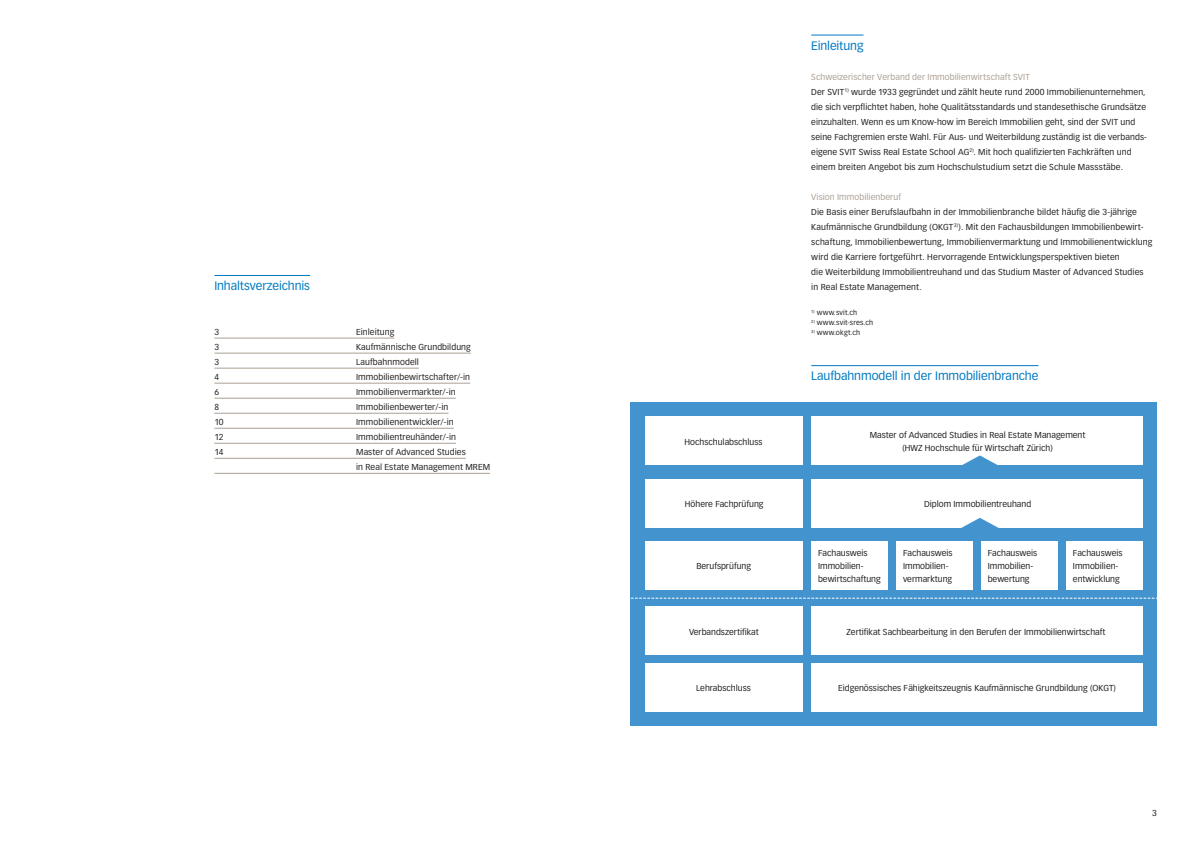
<style>
.page{position:relative;width:1191px;height:842px;background:#fff}
.page>*{position:absolute;margin:0;border:0;box-sizing:border-box;transform-origin:0 0}
.t1{font:12px "Vectora LH";letter-spacing:-.01em;color:#0079c2}
.t2{font:8.5px/15px "Vectora LH";letter-spacing:.005em;color:#231f20}
.t3{font:8.5px "Vectora LH";letter-spacing:.01em;color:#aba095}
.t4{font:7px "Vectora LH";letter-spacing:.02em;color:#231f20}
.t5{font:7px "Vectora LH";letter-spacing:.045em;color:#231f20}
.s1{color:#aba095}
</style>
<div class="page">
<hr style="left:214px;top:275px;width:96px;height:1px;background:#0079c2">
<hr style="left:214px;top:338px;width:180px;height:1px;background:#aba095">
<hr style="left:214px;top:353px;width:257px;height:1px;background:#aba095">
<hr style="left:214px;top:368px;width:205px;height:1px;background:#aba095">
<hr style="left:214px;top:383px;width:256px;height:1px;background:#aba095">
<hr style="left:214px;top:398px;width:242px;height:1px;background:#aba095">
<hr style="left:214px;top:413px;width:234px;height:1px;background:#aba095">
<hr style="left:214px;top:428px;width:240px;height:1px;background:#aba095">
<hr style="left:214px;top:443px;width:242px;height:1px;background:#aba095">
<hr style="left:214px;top:458px;width:252px;height:1px;background:#aba095">
<hr style="left:214px;top:473px;width:276px;height:1px;background:#aba095">
<hr style="left:811px;top:365px;width:227px;height:1px;background:#0079c2">
<hr style="left:811px;top:35px;width:52px;height:1px;background:#0079c2">
<div style="left:631px;top:403px;width:526px;height:323px;background:#4393cf"></div>
<div style="left:645px;top:417px;width:157px;height:48px;background:#fff"></div>
<div style="left:811px;top:417px;width:331px;height:48px;background:#fff"></div>
<div style="left:645px;top:479px;width:157px;height:48px;background:#fff"></div>
<div style="left:645px;top:541px;width:157px;height:49px;background:#fff"></div>
<div style="left:645px;top:607px;width:157px;height:48px;background:#fff"></div>
<svg style="left:962px;top:455px;width:36px;height:10px"></svg>
<div style="left:811px;top:479px;width:331px;height:48px;background:#fff"></div>
<div style="left:811px;top:541px;width:76px;height:49px;background:#fff"></div>
<div style="left:896px;top:541px;width:76px;height:49px;background:#fff"></div>
<div style="left:981px;top:541px;width:76px;height:49px;background:#fff"></div>
<div style="left:1066px;top:541px;width:76px;height:49px;background:#fff"></div>
<div style="left:811px;top:607px;width:331px;height:48px;background:#fff"></div>
<div style="left:645px;top:663px;width:157px;height:48px;background:#fff"></div>
<div style="left:811px;top:663px;width:331px;height:48px;background:#fff"></div>
<svg style="left:954px;top:518px;width:51px;height:10px"></svg>
<svg style="left:631px;top:598px;width:526px;height:1px"></svg>
<h1 class="t1" style="left:214px;top:279px;width:97px">Inhaltsverzeichnis</h1>
<p class="t2" style="left:214px;top:325px;width:6px">3</p>
<p class="t2" style="left:356px;top:325px;width:40px">Einleitung</p>
<p class="t2" style="left:214px;top:340px;width:6px">3</p>
<p class="t2" style="left:356px;top:340px;width:116px">Kaufmännische Grundbildung</p>
<p class="t2" style="left:214px;top:355px;width:6px">3</p>
<p class="t2" style="left:356px;top:355px;width:64px">Laufbahnmodell</p>
<p class="t2" style="left:214px;top:370px;width:6px">4</p>
<p class="t2" style="left:356px;top:370px;width:116px">Immobilienbewirtschafter/-in</p>
<p class="t2" style="left:214px;top:385px;width:6px">6</p>
<p class="t2" style="left:356px;top:385px;width:101px">Immobilienvermarkter/-in</p>
<p class="t2" style="left:214px;top:400px;width:6px">8</p>
<p class="t2" style="left:356px;top:400px;width:94px">Immobilienbewerter/-in</p>
<p class="t2" style="left:214px;top:415px;width:11px">10</p>
<p class="t2" style="left:356px;top:415px;width:99px">Immobilienentwickler/-in</p>
<p class="t2" style="left:214px;top:430px;width:11px">12</p>
<p class="t2" style="left:356px;top:430px;width:101px">Immobilientreuhänder/-in</p>
<p class="t2" style="left:214px;top:445px;width:11px">14</p>
<p class="t2" style="left:356px;top:445px;width:135px">Master of Advanced Studies<br>in Real Estate Management MREM</p>
<h1 class="t1" style="left:811px;top:38px;width:54px">Einleitung</h1>
<p class="t2" style="left:811px;top:69px;width:336px"><span class="s1">Schweizerischer Verband der Immobilienwirtschaft SVIT<br></span>Der SVIT<sup>1)</sup> wurde 1933 gegründet und zählt heute rund 2000 Immobilienunternehmen, die sich verpflichtet haben, hohe Qualitätsstandards und standesethische Grundsätze einzuhalten. Wenn es um Know-how im Bereich Immobilien geht, sind der SVIT und seine Fachgremien erste Wahl. Für Aus- und Weiterbildung zuständig ist die verbands&shy;eigene SVIT Swiss Real Estate School AG<sup>2)</sup>. Mit hoch qualifizierten Fachkräften und einem breiten Angebot bis zum Hochschulstudium setzt die Schule Massstäbe.</p>
<p class="t3" style="left:811px;top:192px;width:91px">Vision Immobilienberuf</p>
<p class="t2" style="left:811px;top:204px;width:342px">Die Basis einer Berufslaufbahn in der Immobilienbranche bildet häufig die 3-jährige Kaufmännische Grundbildung (OKGT<sup>3)</sup>). Mit den Fachausbildungen Immobilienbewirt&shy;schaftung, Immobilienbewertung, Immobilienvermarktung und Immobilienentwicklung wird die Karriere fortgeführt. Hervorragende Entwicklungsperspektiven bieten<br>die Weiterbildung Immobilientreuhand und das Studium Master of Advanced Studies in Real Estate Management.</p>
<p class="t4" style="left:811px;top:308px;width:47px"><sup>1)</sup> www.svit.ch</p>
<p class="t4" style="left:811px;top:318px;width:63px"><sup>2)</sup> www.svit-sres.ch</p>
<p class="t5" style="left:811px;top:328px;width:50px"><sup>3)</sup> www.okgt.ch</p>
<h1 class="t1" style="left:811px;top:369px;width:229px">Laufbahnmodell in der Immobilienbranche</h1>
<p class="t2" style="left:684px;top:434px;width:80px">Hochschulabschluss</p>
<p class="t2" style="left:870px;top:428px;width:217px;line-height:13px;text-align:center">Master of Advanced Studies in Real Estate Management (HWZ Hochschule für Wirtschaft Zürich)</p>
<p class="t2" style="left:685px;top:496px;width:80px">Höhere Fachprüfung</p>
<p class="t2" style="left:924px;top:496px;width:109px">Diplom Immobilientreuhand</p>
<p class="t2" style="left:696px;top:559px;width:56px">Berufsprüfung</p>
<p class="t2" style="left:818px;top:546px;width:64px;line-height:13px">Fachausweis<br>Immobilien&shy;bewirtschaftung</p>
<p class="t2" style="left:903px;top:546px;width:51px;line-height:13px">Fachausweis<br>Immobilien&shy;vermarktung</p>
<p class="t2" style="left:987px;top:546px;width:51px;line-height:13px">Fachausweis<br>Immobilien&shy;bewertung</p>
<p class="t2" style="left:1073px;top:546px;width:51px;line-height:13px">Fachausweis<br>Immobilien&shy;entwicklung</p>
<p class="t2" style="left:689px;top:624px;width:71px">Verbandszertifikat</p>
<p class="t2" style="left:846px;top:624px;width:260px">Zertifikat Sachbearbeitung in den Berufen der Immobilienwirtschaft</p>
<p class="t2" style="left:696px;top:681px;width:56px">Lehrabschluss</p>
<p class="t2" style="left:838px;top:681px;width:279px">Eidgenössisches Fähigkeitszeugnis Kaufmännische Grundbildung (OKGT)</p>
<p class="t2" style="left:1152px;top:805px;width:6px">3</p>
</div>
